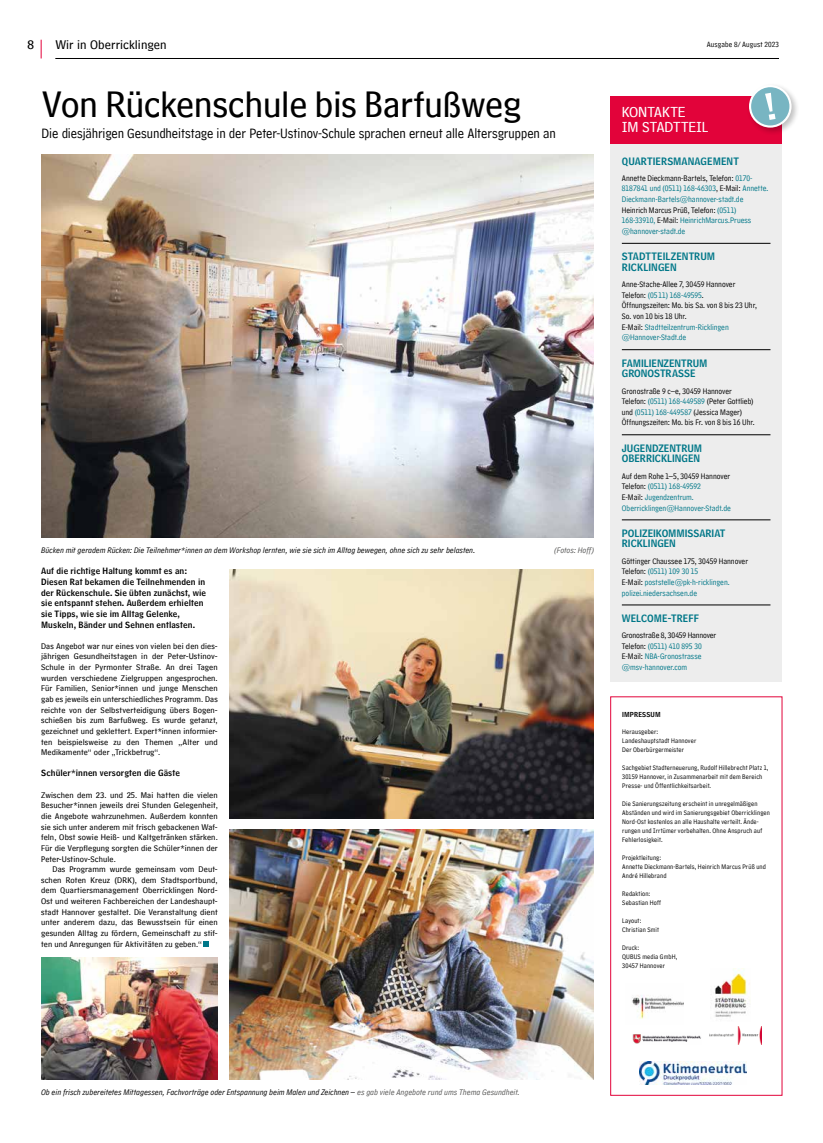
<style>
.page{position:relative;width:823px;height:1143px;background:#fff}
.page>*{position:absolute;margin:0;border:0;box-sizing:border-box;transform-origin:0 0}
.t1{font:38px "HM Text";letter-spacing:-.015em;color:#000}
.t2{font:15px/15px "HM Text";letter-spacing:-.005em;color:#fff}
.t3{font:14.2px "HM Comment";letter-spacing:-.005em;color:#000}
.t4{font:13px "HM Text";letter-spacing:.01em;color:#000}
.t5{font:10px/10.6px "HM Headline";letter-spacing:-.005em;color:#078}
.t6{font:8.5px/10.6px "HM Text";letter-spacing:.01em;color:#000;text-align:justify}
.t7{font:8.5px/10.6px "HM Comment";color:#078}
.t8{font:8.5px/10.6px "HM Comment";color:#000}
.t9{font:italic 8.5px "HM Comment";letter-spacing:.01em;color:#000}
.t10{font:8.5px/10.6px "HM Headline";letter-spacing:.015em;color:#000}
.t11{font:italic 8.5px "HM Comment";letter-spacing:.005em;color:#575756}
.t12{font:8px "HM Comment";letter-spacing:.01em;color:#000}
.t13{font:7px/9px "HM Comment";letter-spacing:.015em;color:#000}
.t14{font:6.8px "HM Headline";letter-spacing:.015em;color:#000}
.s1{color:#000}
.s2{color:#078}
.s3{color:#575756}
</style>
<div class="page">
<svg style="left:41px;top:40px;width:1px;height:18px"></svg>
<hr style="left:55px;top:58px;width:723px;height:1px;background:#000">
<div style="left:610px;top:696px;width:171px;height:399px;border:1px solid #e2033a"></div>
<img style="left:715px;top:968px;width:35px;height:49px">
<img style="left:709px;top:1026px;width:52px;height:18px">
<img style="left:632px;top:995px;width:50px;height:24px">
<img style="left:632px;top:1034px;width:69px;height:10px">
<div style="left:610px;top:144px;width:171px;height:537px;background:#ededed"></div>
<hr style="left:621px;top:243px;width:149px;height:1px;background:#000">
<hr style="left:621px;top:349px;width:149px;height:1px;background:#000">
<hr style="left:621px;top:434px;width:149px;height:1px;background:#000">
<hr style="left:621px;top:519px;width:149px;height:1px;background:#000">
<hr style="left:621px;top:604px;width:149px;height:1px;background:#000">
<div style="left:610px;top:96px;width:171px;height:48px;background:#e2033a"></div>
<div style="left:746px;top:83px;width:53px;height:53px;background:#000;opacity:.25"></div>
<div style="left:749px;top:86px;width:41px;height:40px;background:#78b5c2;border-radius:50%"></div>
<svg style="left:765px;top:93px;width:10px;height:27px"></svg>
<div style="left:748px;top:85px;width:43px;height:43px;border:2px solid #fff;border-radius:50%"></div>
<img style="left:639px;top:1061px;width:106px;height:23px">
<svg style="left:204px;top:941px;width:5px;height:5px"></svg>
<img style="left:41px;top:154px;width:552px;height:383px">
<img style="left:229px;top:569px;width:364px;height:250px">
<img style="left:229px;top:829px;width:364px;height:250px">
<img style="left:41px;top:957px;width:176px;height:122px">
<h3 class="t4" style="left:28px;top:33px;width:8px">8</h3>
<h3 class="t4" style="left:55px;top:33px;width:113px">Wir in Oberricklingen</h3>
<p class="t12" style="left:706px;top:37px;width:74px">Ausgabe 8/ August 2023</p>
<h1 class="t1" style="left:42px;top:70px;width:481px">Von Rückenschule bis Barfußweg</h1>
<h3 class="t3" style="left:42px;top:121px;width:515px">Die diesjährigen Gesundheitstage in der Peter-Ustinov-Schule sprachen erneut alle Altersgruppen an</h3>
<p class="t9" style="left:41px;top:545px;width:435px">Bücken mit geradem Rücken: Die Teilnehmer*innen an dem Workshop lernten, wie sie sich im Alltag bewegen, ohne sich zu sehr belasten.</p>
<p class="t11" style="left:554px;top:545px;width:41px">(Fotos: Hoff)</p>
<p class="t10" style="left:41px;top:564px;width:166px">Auf die richtige Haltung kommt es an:<br>Diesen Rat bekamen die Teilnehmenden in der Rückenschule. Sie übten zunächst, wie sie entspannt stehen. Außerdem erhielten sie Tipps, wie sie im Alltag Gelenke, Muskeln, Bänder und Sehnen entlasten.</p>
<p class="t6" style="left:41px;top:639px;width:178px">Das Angebot war nur eines von vielen bei den dies&shy;jährigen Gesundheitstagen in der Peter-Ustinov-Schule in der Pyrmonter Straße. An drei Tagen wurden verschiedene Zielgruppen angesprochen.<br>Für Familien, Senior*innen und junge Menschen gab es jeweils ein unterschiedliches Programm. Das reichte von der Selbstverteidigung übers Bogen&shy;schießen bis zum Barfußweg. Es wurde getanzt, gezeichnet und geklettert. Expert*innen informier&shy;ten beispielsweise zu den Themen „Alter und Medikamente“ oder „Trickbetrug“.</p>
<p class="t10" style="left:41px;top:766px;width:140px">Schüler*innen versorgten die Gäste</p>
<p class="t6" style="left:41px;top:788px;width:178px">Zwischen dem 23. und 25. Mai hatten die vielen Besucher*innen jeweils drei Stunden Gelegenheit, die Angebote wahrzunehmen. Außerdem konnten sie sich unter anderem mit frisch gebackenen Waf&shy;feln, Obst sowie Heiß- und Kaltgetränken stärken.<br>Für die Verpflegung sorgten die Schüler*innen der Peter-Ustinov-Schule.</p>
<p class="t6" style="left:41px;top:862px;width:178px;text-indent:11px">Das Programm wurde gemeinsam vom Deut&shy;schen Roten Kreuz (DRK), dem Stadtsportbund, dem Quartiersmanagement Oberricklingen Nord-Ost und weiteren Fachbereichen der Landeshaupt&shy;stadt Hannover gestaltet. Die Veranstaltung dient unter anderem dazu, das Bewusstsein für einen gesunden Alltag zu fördern, Gemeinschaft zu stif&shy;ten und Anregungen für Aktivitäten zu geben.“</p>
<h2 class="t2" style="left:621px;top:102px;width:88px">KONTAKTE<br>IM STADTTEIL</h2>
<p class="t5" style="left:621px;top:154px;width:118px">QUARTIERSMANAGEMENT</p>
<p class="t7" style="left:621px;top:171px;width:148px"><span class="s1">Annette Dieckmann-Bartels, Telefon:</span> 0170- 8187841 und (0511) 168-46303<span class="s1">, E-Mail:</span> Annette.<br>Dieckmann-Bartels@hannover-stadt.de <span class="s1">Heinrich Marcus Prüß, Telefon:</span> (0511)<br>168-33910, <span class="s1">E-Mail:</span> HeinrichMarcus.Pruess @hannover-stadt.de</p>
<p class="t5" style="left:621px;top:250px;width:95px">STADTTEILZENTRUM<br>RICKLINGEN</p>
<p class="t8" style="left:621px;top:277px;width:136px">Anne-Stache-Allee 7, 30459 Hannover<br>Telefon: <span class="s2">(0511) 168-49595</span>.<br>Öffnungszeiten: Mo. bis Sa. von 8 bis 23 Uhr,<br>So. von 10 bis 18 Uhr.<br>E-Mail: <span class="s2">Stadtteilzentrum-Ricklingen @Hannover-Stadt.de</span></p>
<p class="t5" style="left:621px;top:356px;width:87px">FAMILIENZENTRUM<br>GRONOSTRASSE</p>
<p class="t8" style="left:621px;top:384px;width:134px">Gronostraße 9 c–e, 30459 Hannover Telefon: <span class="s2">(0511) 168-449589</span> (Peter Gottlieb) und <span class="s2">(0511) 168-449587</span> (Jessica Mager)<br>Öffnungszeiten: Mo. bis Fr. von 8 bis 16 Uhr.</p>
<p class="t5" style="left:621px;top:441px;width:82px">JUGENDZENTRUM<br>OBERRICKLINGEN</p>
<p class="t7" style="left:621px;top:469px;width:110px"><span class="s1">Auf dem Rohe 1–5, 30459 Hannover<br>Telefon:</span> (0511) 168-49592<br><span class="s1">E-Mail:</span> Jugendzentrum.<br>Oberricklingen@Hannover-Stadt.de</p>
<p class="t5" style="left:621px;top:526px;width:105px">POLIZEIKOMMISSARIAT<br>RICKLINGEN</p>
<p class="t7" style="left:621px;top:554px;width:128px"><span class="s1">Göttinger Chaussee 175, 30459 Hannover Telefon:</span> (0511) 109 30 15<br><span class="s1">E-Mail:</span> poststelle@pk-h-ricklingen. polizei.niedersachsen.de</p>
<p class="t5" style="left:621px;top:611px;width:79px">WELCOME-TREFF</p>
<p class="t7" style="left:621px;top:628px;width:96px"><span class="s1">Gronostraße 8, 30459 Hannover<br>Telefon:</span> (0511) 410 895 30<br><span class="s1">E-Mail:</span> NBA-Gronostrasse @msv-hannover.com</p>
<p class="t14" style="left:621px;top:708px;width:40px">IMPRESSUM</p>
<p class="t13" style="left:621px;top:726px;width:76px">Herausgeber:<br>Landeshauptstadt Hannover<br>Der Oberbürgermeister</p>
<p class="t13" style="left:621px;top:762px;width:148px">Sachgebiet Stadterneuerung, Rudolf Hillebrecht Platz 1,<br>30159 Hannover, in Zusammenarbeit mit dem Bereich<br>Presse- und Öffentlichkeitsarbeit.</p>
<p class="t13" style="left:621px;top:798px;width:149px">Die Sanierungszeitung erscheint in unregelmäßigen Abständen und wird im Sanierungsgebiet Oberricklingen Nord-Ost kostenlos an alle Haushalte verteilt. Ände&shy;rungen und Irrtümer vorbehalten. Ohne Anspruch auf Fehlerlosigkeit.</p>
<p class="t13" style="left:621px;top:852px;width:145px">Projektleitung:<br>Annette Dieckmann-Bartels, Heinrich Marcus Prüß und<br>André Hillebrand</p>
<p class="t13" style="left:621px;top:888px;width:40px">Redaktion:<br>Sebastian Hoff</p>
<p class="t13" style="left:621px;top:915px;width:38px">Layout:<br>Christian Smit</p>
<p class="t13" style="left:621px;top:942px;width:57px">Druck:<br>QUBUS media GmbH,<br>30457 Hannover</p>
<p class="t9" style="left:41px;top:1087px;width:479px">Ob ein frisch zubereitetes Mittagessen, Fachvorträge oder Entspannung beim Malen und Zeichnen – <span class="s3">es gab viele Angebote rund ums Thema Gesundheit.</span></p>
</div>
